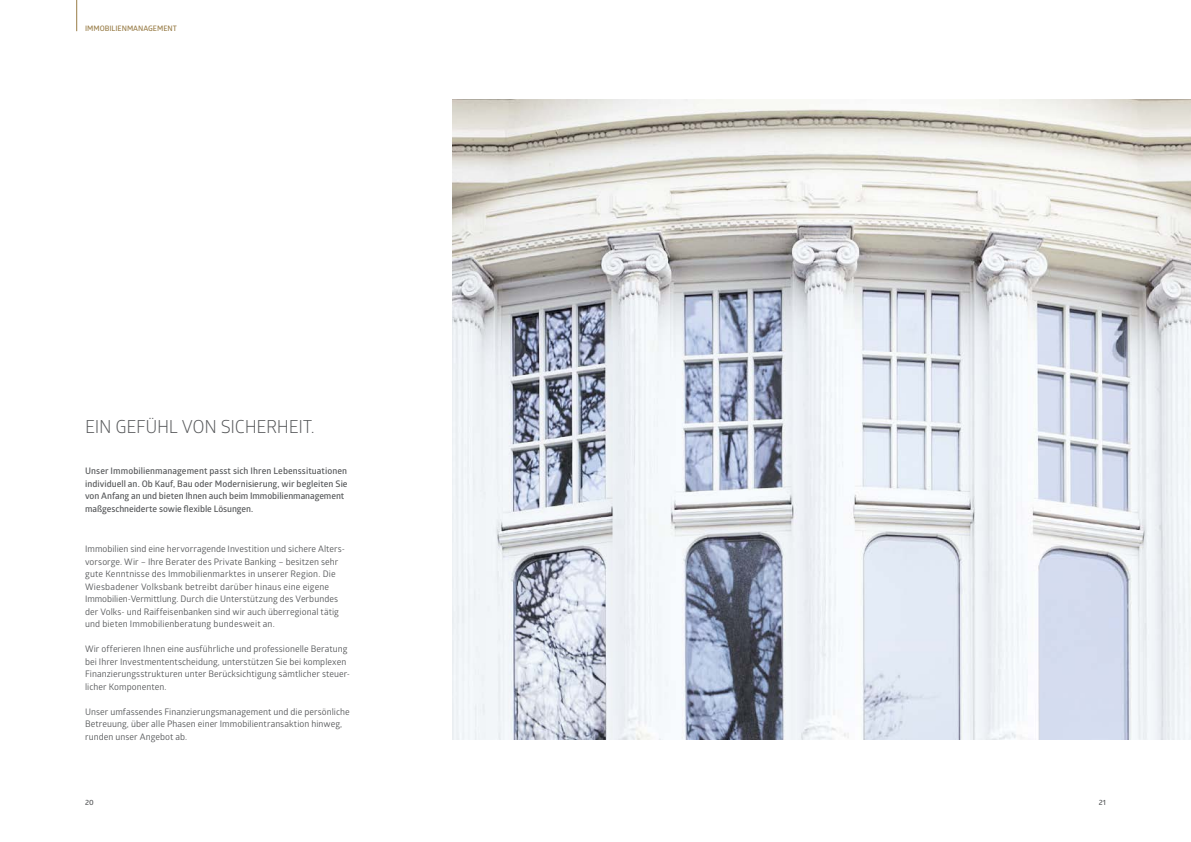
<style>
.page{position:relative;width:1191px;height:842px;background:#fff}
.page>*{position:absolute;margin:0;border:0;box-sizing:border-box;transform-origin:0 0}
.t1{font:18px "Glober";letter-spacing:-.02em;color:#555759}
.t2{font:9px/12.5px "Glober";letter-spacing:.005em;color:#555759}
.t3{font:600 9px/12.5px "Glober";letter-spacing:.005em;color:#555759}
.t4{font:600 7.5px "Glober";color:#987c46}
.t5{font:600 7.5px "Glober";color:#555759}
</style>
<div class="page">
<hr style="left:77px;top:0;width:1px;height:31px;background:#987c46">
<img style="left:452px;top:99px;width:739px;height:641px">
<p class="t4" style="left:85px;top:23px;width:93px">IMMOBILIENMANAGEMENT</p>
<h1 class="t1" style="left:85px;top:414px;width:231px">EIN GEFÜHL VON SICHERHEIT.</h1>
<p class="t3" style="left:85px;top:464px;width:264px">Unser Immobilienmanagement passt sich Ihren Lebenssituationen individuell an. Ob Kauf, Bau oder Modernisierung, wir begleiten Sie von Anfang an und bieten Ihnen auch beim Immobilienmanagement maßgeschneiderte sowie flexible Lösungen.</p>
<p class="t2" style="left:85px;top:543px;width:261px">Immobilien sind eine hervorragende Investition und sichere Alters&shy;vorsorge. Wir – Ihre Berater des Private Banking – besitzen sehr gute Kenntnisse des Immobilienmarktes in unserer Region. Die Wiesbadener Volksbank betreibt darüber hinaus eine eigene Immobilien-Vermittlung. Durch die Unterstützung des Verbundes der Volks- und Raiffeisenbanken sind wir auch überregional tätig und bieten Immobilienberatung bundesweit an.</p>
<p class="t2" style="left:85px;top:643px;width:265px">Wir offerieren Ihnen eine ausführliche und professionelle Beratung bei Ihrer Investmententscheidung, unterstützen Sie bei komplexen Finanzierungsstrukturen unter Berücksichtigung sämtlicher steuer&shy;licher Komponenten.</p>
<p class="t2" style="left:85px;top:705px;width:266px">Unser umfassendes Finanzierungsmanagement und die persönliche<br>Betreuung, über alle Phasen einer Immobilientransaktion hinweg, runden unser Angebot ab.</p>
<p class="t5" style="left:85px;top:797px;width:10px">20</p>
<p class="t5" style="left:1098px;top:797px;width:9px">21</p>
</div>
